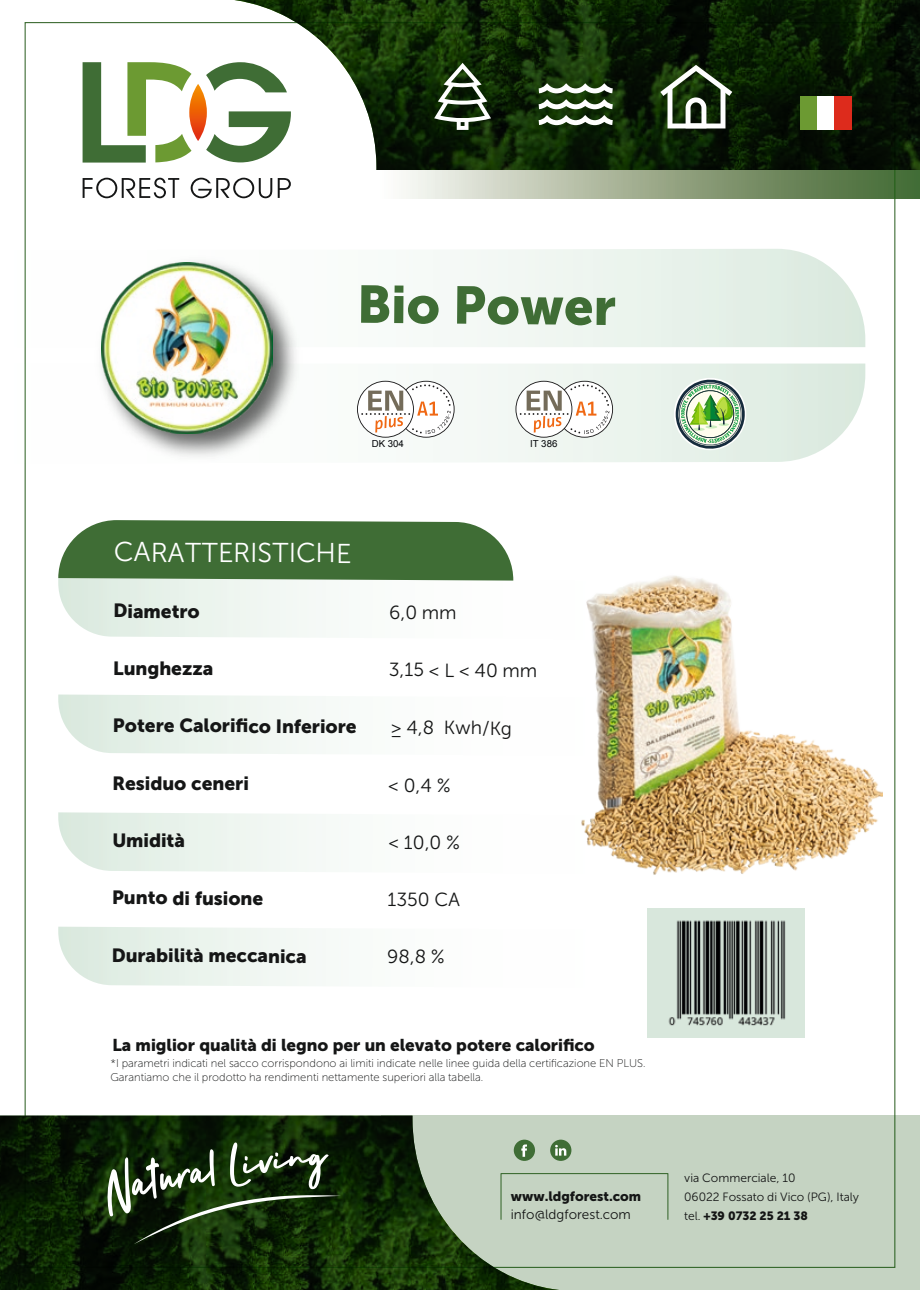
<style>
.page{position:relative;width:920px;height:1290px;background:#fff}
.page>*{position:absolute;margin:0;border:0;box-sizing:border-box;transform-origin:0 0}
.t1{font:52.5px "Museo Sans Cyrl 900";color:#3f6d35}
.t2{font:27.3px "Museo Sans Cyrl 300";letter-spacing:-.005em;color:#fff}
.t3{font:19.05px "Museo Sans Cyrl 900";letter-spacing:-.005em;color:#151616}
.t4{font:19.05px "Museo Sans Cyrl 300";letter-spacing:-.005em;color:#151616}
.t5{font:16.95px "Museo Sans Cyrl 900";color:#151616}
.t6{font:13.5px "Museo Sans Cyrl 300";color:#151616}
.t7{font:13.5px "Museo Sans Cyrl 900";color:#151616}
.t8{font:12px/18.8px "Museo Sans Cyrl 300";color:#151616}
.t9{font:12px "Museo Sans Cyrl 900";color:#151616}
.t10{font:11.25px/13.5px "Museo Sans Cyrl 100";color:#151616}
.t11{font:9.75px "Arial";color:#020408}
.s1{font-family:"Museo Sans Cyrl 300"}
</style>
<div class="page">
<div style="left:647px;top:908px;width:158px;height:130px;background:#d8e7dc"></div>
<div style="left:381px;top:1115px;width:539px;height:175px;background:#c5d3c2"></div>
<svg style="left:0;top:1115px;width:572px;height:175px"></svg>
<svg style="left:24px;top:249px;width:841px;height:98px"></svg>
<svg style="left:24px;top:364px;width:841px;height:99px"></svg>
<svg style="left:58px;top:694px;width:252px;height:60px"></svg>
<svg style="left:58px;top:812px;width:252px;height:60px"></svg>
<svg style="left:58px;top:927px;width:252px;height:59px"></svg>
<svg style="left:234px;top:0;width:686px;height:170px;background:#2b3d24"></svg>
<svg style="left:107px;top:1142px;width:234px;height:102px;background:#2b4123"></svg>
<svg style="left:434px;top:63px;width:57px;height:67px"></svg>
<svg style="left:660px;top:65px;width:72px;height:63px"></svg>
<svg style="left:539px;top:83px;width:74px;height:10px"></svg>
<svg style="left:539px;top:99px;width:74px;height:10px"></svg>
<svg style="left:539px;top:115px;width:74px;height:10px"></svg>
<div style="left:375px;top:170px;width:545px;height:28px;background:linear-gradient(to right,#fffbf9,#3e6229)"></div>
<svg style="left:58px;top:520px;width:456px;height:117px"></svg>
<svg style="left:357px;top:381px;width:98px;height:57px"></svg>
<svg style="left:515px;top:381px;width:98px;height:57px"></svg>
<svg style="left:673px;top:377px;width:74px;height:74px;background:#adc6a8"></svg>
<svg style="left:83px;top:178px;width:96px;height:20px"></svg>
<svg style="left:191px;top:178px;width:81px;height:20px"></svg>
<svg style="left:278px;top:178px;width:13px;height:20px"></svg>
<svg style="left:83px;top:62px;width:208px;height:101px"></svg>
<div style="left:800px;top:97px;width:17px;height:33px;background:#6c9a32"></div>
<div style="left:817px;top:97px;width:17px;height:33px;background:#fff"></div>
<div style="left:834px;top:97px;width:17px;height:33px;background:#dd2b1c"></div>
<img style="left:581px;top:576px;width:302px;height:299px">
<div style="left:514px;top:1140px;width:21px;height:21px;background:#3f6d35;border-radius:50%"></div>
<svg style="left:521px;top:1144px;width:6px;height:13px"></svg>
<div style="left:550px;top:1140px;width:21px;height:21px;background:#3f6d35;border-radius:50%"></div>
<svg style="left:555px;top:1145px;width:11px;height:11px"></svg>
<img style="left:89px;top:250px;width:217px;height:213px">
<img style="left:101px;top:262px;width:171px;height:171px">
<div style="left:500px;top:1173px;width:168px;height:47px;border:1px solid #3f6d35"></div>
<img style="left:668px;top:920px;width:118px;height:106px">
<h1 class="t1" style="left:358px;top:274px;width:260px;rotate:1deg">Bio Power</h1>
<p class="t11" style="left:372px;top:437px;width:34px">DK 304</p>
<p class="t11" style="left:530px;top:437px;width:29px">IT 386</p>
<h2 class="t2" style="left:114px;top:538px;width:239px">CARATTERISTICHE</h2>
<h3 class="t3" style="left:114px;top:600px;width:88px">Diametro</h3>
<h3 class="t4" style="left:389px;top:602px;width:69px">6,0 mm</h3>
<h3 class="t3" style="left:113px;top:657px;width:102px">Lunghezza</h3>
<h3 class="t3" style="left:113px;top:715px;width:245px">Potere Calorifico Inferiore</h3>
<h3 class="t3" style="left:113px;top:773px;width:138px">Residuo ceneri</h3>
<h3 class="t4" style="left:389px;top:660px;width:150px">3,15 &lt; L &lt; 40 mm</h3>
<h3 class="t4" style="left:391px;top:717px;width:123px">≥ 4,8 Kwh/Kg</h3>
<h3 class="t4" style="left:388px;top:775px;width:64px">&lt; 0,4 %</h3>
<h3 class="t3" style="left:112px;top:830px;width:74px">Umidità</h3>
<h3 class="t4" style="left:388px;top:832px;width:73px">&lt; 10,0 %</h3>
<h3 class="t3" style="left:112px;top:887px;width:153px">Punto di fusione</h3>
<h3 class="t4" style="left:388px;top:889px;width:74px">1350 CA</h3>
<h3 class="t3" style="left:112px;top:944px;width:196px">Durabilità meccanica</h3>
<h3 class="t4" style="left:387px;top:946px;width:59px">98,8 %</h3>
<h3 class="t5" style="left:112px;top:1035px;width:484px">La miglior qualità di legno per un elevato potere calorifico</h3>
<p class="t10" style="left:110px;top:1057px;width:537px">*I parametri indicati nel sacco corrispondono ai limiti indicate nelle linee guida della certificazione EN PLUS.<br>Garantiamo che il prodotto ha rendimenti nettamente superiori alla tabella.</p>
<p class="t7" style="left:511px;top:1188px;width:132px">www.ldgforest.com</p>
<p class="t6" style="left:511px;top:1207px;width:122px">info@ldgforest.com</p>
<p class="t8" style="left:684px;top:1169px;width:176px">via Commerciale, 10<br>06022 Fossato di Vico (PG), Italy</p>
<p class="t9" style="left:684px;top:1209px;width:125px"><span class="s1">tel.</span> +39 0732 25 21 38</p>
</div>
